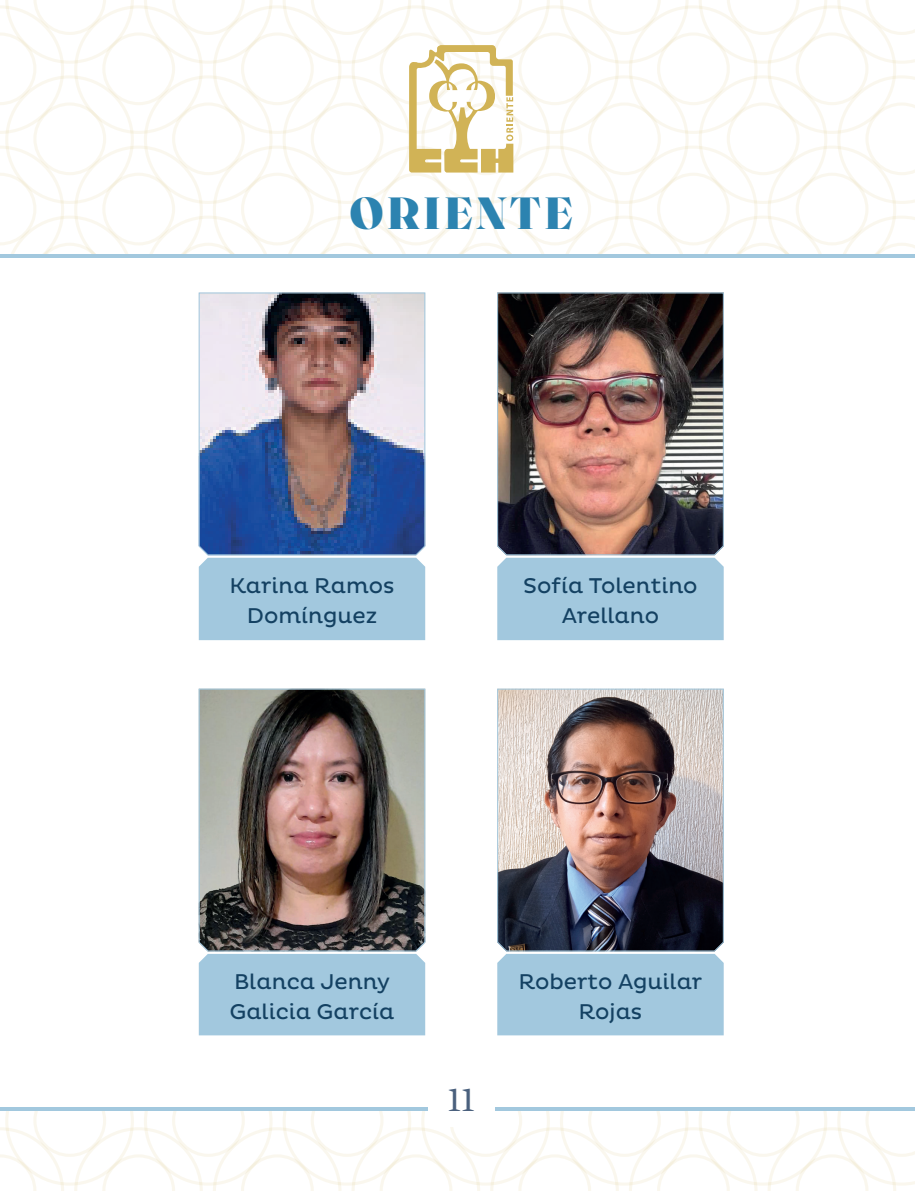
<style>
.page{position:relative;width:915px;height:1191px;background:#fff}
.page>*{position:absolute;margin:0;border:0;box-sizing:border-box;transform-origin:0 0}
.t1{font:900 45px "Fraunces 144 pt";letter-spacing:.075em;color:#2c83b0}
.t2{font:36px "Mercury Display";color:#4a607d}
.t3{font:21.75px/30px "Pluto";color:#144162;text-align:center}
</style>
<div class="page">
<svg style="left:0;top:1110px;width:914px;height:81px"></svg>
<hr style="left:1px;top:1107px;width:913px;height:3px;background:#a2c8de">
<svg style="left:0;top:0;width:914px;height:258px"></svg>
<div style="left:199px;top:558px;width:226px;height:82px;background:#a2c8de"></div>
<div style="left:497px;top:558px;width:226px;height:82px;background:#a2c8de"></div>
<div style="left:199px;top:954px;width:226px;height:81px;background:#a2c8de"></div>
<div style="left:497px;top:954px;width:226px;height:81px;background:#a2c8de"></div>
<img style="left:198px;top:292px;width:227px;height:263px">
<img style="left:497px;top:292px;width:226px;height:263px">
<img style="left:198px;top:688px;width:227px;height:263px">
<img style="left:497px;top:688px;width:226px;height:263px">
<div style="left:427px;top:1084px;width:67px;height:42px;background:#fff"></div>
<h1 class="t1" style="left:350px;top:178px;width:224px">ORIENTE</h1>
<p class="t3" style="left:229px;top:570px;width:166px">Karina Ramos<br>Domínguez</p>
<p class="t3" style="left:523px;top:570px;width:176px">Sofía Tolentino<br>Arellano</p>
<p class="t3" style="left:229px;top:966px;width:166px;text-align:left">Blanca Jenny<br>Galicia García</p>
<p class="t3" style="left:518px;top:966px;width:185px">Roberto Aguilar<br>Rojas</p>
<h2 class="t2" style="left:447px;top:1078px;width:29px">11</h2>
</div>
